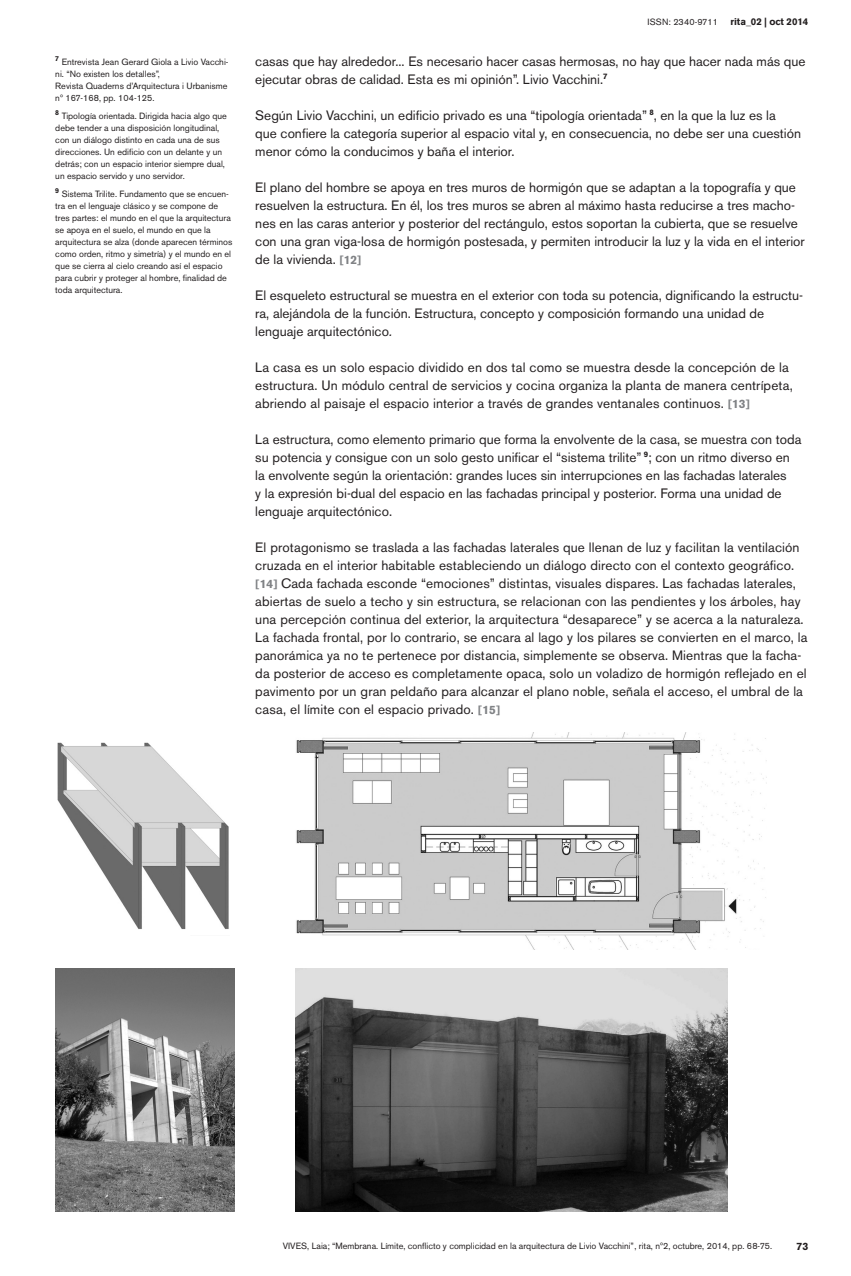
<style>
.page{position:relative;width:851px;height:1276px;background:#fff}
.page>*{position:absolute;margin:0;border:0;box-sizing:border-box;transform-origin:0 0}
.notas{font:13.5px/18px "Akzidenz Grotesk BE";color:#231f20}
.t1{font:700 10.5px "Akzidenz Grotesk BE";color:#231f20}
.t2{font:700 9.75px "Akzidenz Grotesk BE";color:#231f20}
.notas-2{font:9px/12px "Akzidenz Grotesk BE";color:#231f20}
.notas-3{font:9px "Akzidenz Grotesk BE";letter-spacing:.02em;color:#231f20}
.s1{font-weight:700;font-size:12px;color:#808285}
.s2{font-style:italic}
</style>
<div class="page">
<img style="left:57px;top:742px;width:172px;height:188px">
<img style="left:295px;top:968px;width:432px;height:244px">
<img style="left:55px;top:968px;width:179px;height:243px">
<img style="left:296px;top:733px;width:470px;height:216px">
<p class="notas-2" style="left:55px;top:55px;width:175px"><sup>7</sup> Entrevista Jean Gerard Giola a Livio Vacchi&shy;ni. “No existen los detalles”,</p>
<p class="notas-2" style="left:55px;top:79px;width:174px">Revista Quaderns d’Arquitectura i Urbanisme nº 167-168, pp. 104-125.</p>
<p class="notas-2" style="left:55px;top:109px;width:173px"><sup>8</sup> Tipología orientada. Dirigida hacia algo que debe tender a una disposición longitudinal, con un diálogo distinto en cada una de sus direcciones. Un edificio con un delante y un detrás; con un espacio interior siempre dual, un espacio servido y uno servidor.</p>
<p class="notas-2" style="left:55px;top:187px;width:179px"><sup>9</sup> Sistema Trilite. Fundamento que se encuen&shy;tra en el lenguaje clásico y se compone de tres partes: el mundo en el que la arquitectura se apoya en el suelo, el mundo en que la arquitectura se alza (donde aparecen términos como orden, ritmo y simetría) y el mundo en el que se cierra al cielo creando así el espacio para cubrir y proteger al hombre, finalidad de toda arquitectura.</p>
<p class="notas-3" style="left:647px;top:17px;width:72px">ISSN: 2340-9711</p>
<p class="t2" style="left:730px;top:16px;width:79px">rita_02 | oct 2014</p>
<p class="notas" style="left:255px;top:52px;width:551px">casas que hay alrededor... Es necesario hacer casas hermosas, no hay que hacer nada más que ejecutar obras de calidad. Esta es mi opinión”. Livio Vacchini.<sup>7</sup></p>
<p class="notas" style="left:255px;top:106px;width:547px">Según Livio Vacchini, un edificio privado es una “tipología orientada” <sup>8</sup>, en la que la luz es la<br>que confiere la categoría superior al espacio vital y, en consecuencia, no debe ser una cuestión menor cómo la conducimos y baña el interior.</p>
<p class="notas" style="left:255px;top:178px;width:551px">El plano del hombre se apoya en tres muros de hormigón que se adaptan a la topografía y que resuelven la estructura. En él, los tres muros se abren al máximo hasta reducirse a tres macho&shy;nes en las caras anterior y posterior del rectángulo, estos soportan la cubierta, que se resuelve con una gran viga-losa de hormigón postesada, y permiten introducir la luz y la vida en el interior de la vivienda. <span class="s1">[12]</span></p>
<p class="notas" style="left:255px;top:286px;width:549px">El esqueleto estructural se muestra en el exterior con toda su potencia, dignificando la estructu&shy;ra, alejándola de la función. Estructura, concepto y composición formando una unidad de lenguaje arquitectónico<span class="s2">.</span></p>
<p class="notas" style="left:255px;top:358px;width:539px">La casa es un solo espacio dividido en dos tal como se muestra desde la concepción de la estructura. Un módulo central de servicios y cocina organiza la planta de manera centrípeta, abriendo al paisaje el espacio interior a través de grandes ventanales continuos. <span class="s1">[13]</span></p>
<p class="notas" style="left:255px;top:430px;width:547px">La estructura, como elemento primario que forma la envolvente de la casa, se muestra con toda su potencia y consigue con un solo gesto unificar el “sistema trilite” <sup>9</sup>; con un ritmo diverso en la envolvente según la orientación: grandes luces sin interrupciones en las fachadas laterales<br>y la expresión bi-dual del espacio en las fachadas principal y posterior. Forma una unidad de lenguaje arquitectónico.</p>
<p class="notas" style="left:255px;top:538px;width:553px">El protagonismo se traslada a las fachadas laterales que llenan de luz y facilitan la ventilación cruzada en el interior habitable estableciendo un diálogo directo con el contexto geográfico. <span class="s1">[14]</span> Cada fachada esconde “emociones” distintas, visuales dispares. Las fachadas laterales, abiertas de suelo a techo y sin estructura, se relacionan con las pendientes y los árboles, hay una percepción continua del exterior, la arquitectura “desaparece” y se acerca a la naturaleza.<br>La fachada frontal, por lo contrario, se encara al lago y los pilares se convierten en el marco, la panorámica ya no te pertenece por distancia, simplemente se observa. Mientras que la facha&shy;da posterior de acceso es completamente opaca, solo un voladizo de hormigón reflejado en el pavimento por un gran peldaño para alcanzar el plano noble, señala el acceso, el umbral de la casa, el límite con el espacio privado. <span class="s1">[15]</span></p>
<p class="notas-2" style="left:283px;top:1239px;width:491px">VIVES, Laia; “Membrana. Límite, conflicto y complicidad en la arquitectura de Livio Vacchini”, rita, nº2, octubre, 2014, pp. 68-75.</p>
<p class="t1" style="left:796px;top:1240px;width:13px">73</p>
</div>
